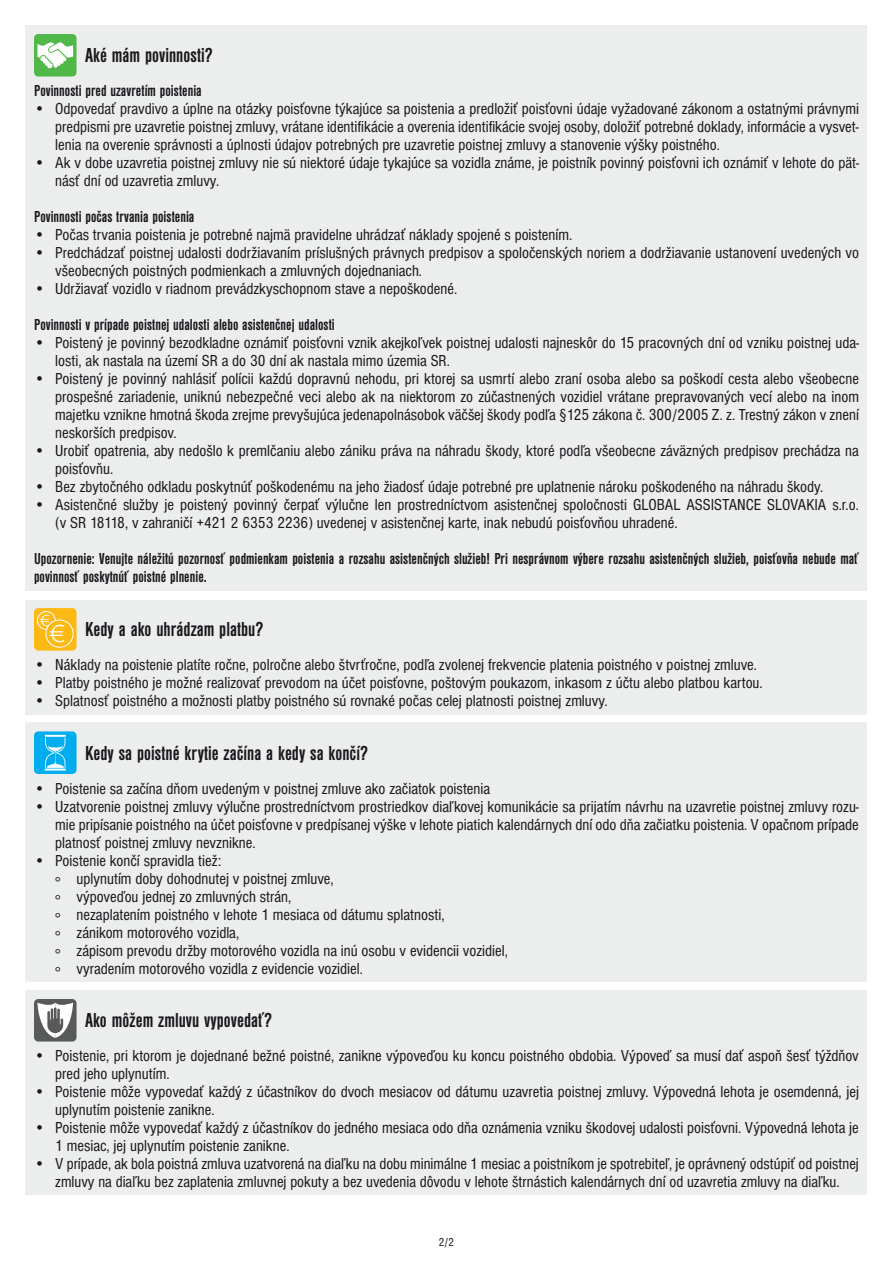
<style>
.page{position:relative;width:893px;height:1263px;background:#fff}
.page>*{position:absolute;margin:0;border:0;box-sizing:border-box;transform-origin:0 0}
.t1{font:300 33.9px "Myriad Pro";color:#fff}
.t2{font:300 22.2px "Myriad Pro";color:#fff}
.t3{font:700 condensed 21px "Nimbus Sans DOT";color:#1a171c}
.t4{font:condensed 16.5px/18px "Nimbus Sans DOT";color:#1a171c}
.t5{font:700 condensed 16.5px/18px "Nimbus Sans DOT";color:#1a171c}
.t6{font:condensed 12px "Nimbus Sans DOT";color:#1a171c}
</style>
<div class="page">
<div style="left:26px;top:26px;width:841px;height:565px;background:#eceded"></div>
<div style="left:26px;top:600px;width:841px;height:114px;background:#eceded"></div>
<div style="left:26px;top:723px;width:841px;height:259px;background:#eceded"></div>
<div style="left:26px;top:990px;width:841px;height:204px;background:#eceded"></div>
<div style="left:34px;top:34px;width:43px;height:43px;background:#50b848;border-radius:4px"></div>
<svg style="left:37px;top:42px;width:36px;height:26px"></svg>
<div style="left:34px;top:608px;width:43px;height:43px;background:#fdb913;border-radius:4px"></div>
<div style="left:37px;top:611px;width:19px;height:19px;border:1px solid #fff;border-radius:50%"></div>
<div style="left:46px;top:620px;width:27px;height:27px;background:#fdb913;border-radius:50%"></div>
<div style="left:46px;top:620px;width:27px;height:27px;border:1px solid #fff;border-radius:50%"></div>
<div style="left:34px;top:731px;width:43px;height:43px;background:#00aeef;border-radius:4px"></div>
<svg style="left:45px;top:735px;width:21px;height:35px"></svg>
<div style="left:34px;top:999px;width:43px;height:42px;background:#58595b;border-radius:4px"></div>
<svg style="left:37px;top:1002px;width:36px;height:36px"></svg>
<p class="t3" style="left:85px;top:44px;width:129px">Aké mám povinnosti?</p>
<p class="t5" style="left:34px;top:82px;width:169px">Povinnosti pred uzavretím poistenia</p>
<p class="t4" style="left:55px;top:100px;width:805px;text-align:justify;text-indent:-21px">• Odpovedať pravdivo a úplne na otázky poisťovne týkajúce sa poistenia a predložiť poisťovni údaje vyžadované zákonom a ostatnými právnymi predpismi pre uzavretie poistnej zmluvy, vrátane identifikácie a overenia identifikácie svojej osoby, doložiť potrebné doklady, informácie a vysvet&shy;lenia na overenie správnosti a úplnosti údajov potrebných pre uzavretie poistnej zmluvy a stanovenie výšky poistného.</p>
<p class="t4" style="left:55px;top:154px;width:805px;text-indent:-21px">• Ak v dobe uzavretia poistnej zmluvy nie sú niektoré údaje tykajúce sa vozidla známe, je poistník povinný poisťovni ich oznámiť v lehote do pät&shy;násť dní od uzavretia zmluvy.</p>
<p class="t5" style="left:34px;top:208px;width:162px">Povinnosti počas trvania poistenia</p>
<p class="t4" style="left:34px;top:226px;width:540px">• Počas trvania poistenia je potrebné najmä pravidelne uhrádzať náklady spojené s poistením.</p>
<p class="t4" style="left:55px;top:244px;width:805px;text-indent:-21px">• Predchádzať poistnej udalosti dodržiavaním príslušných právnych predpisov a spoločenských noriem a dodržiavanie ustanovení uvedených vo všeobecných poistných podmienkach a zmluvných dojednaniach.</p>
<p class="t4" style="left:34px;top:280px;width:425px">• Udržiavať vozidlo v riadnom prevádzkyschopnom stave a nepoškodené.</p>
<p class="t5" style="left:34px;top:316px;width:302px">Povinnosti v prípade poistnej udalosti alebo asistenčnej udalosti</p>
<p class="t4" style="left:55px;top:334px;width:805px;text-indent:-21px">• Poistený je povinný bezodkladne oznámiť poisťovni vznik akejkoľvek poistnej udalosti najneskôr do 15 pracovných dní od vzniku poistnej uda&shy;losti, ak nastala na území SR a do 30 dní ak nastala mimo územia SR.</p>
<p class="t4" style="left:55px;top:370px;width:805px;text-align:justify;text-indent:-21px">• Poistený je povinný nahlásiť polícii každú dopravnú nehodu, pri ktorej sa usmrtí alebo zraní osoba alebo sa poškodí cesta alebo všeobecne prospešné zariadenie, uniknú nebezpečné veci alebo ak na niektorom zo zúčastnených vozidiel vrátane prepravovaných vecí alebo na inom majetku vznikne hmotná škoda zrejme prevyšujúca jedenapolnásobok väčšej škody podľa §125 zákona č. 300/2005 Z. z. Trestný zákon v znení neskorších predpisov.</p>
<p class="t4" style="left:55px;top:442px;width:805px;text-indent:-21px">• Urobiť opatrenia, aby nedošlo k premlčaniu alebo zániku práva na náhradu škody, ktoré podľa všeobecne záväzných predpisov prechádza na poisťovňu.</p>
<p class="t4" style="left:34px;top:478px;width:791px">• Bez zbytočného odkladu poskytnúť poškodenému na jeho žiadosť údaje potrebné pre uplatnenie nároku poškodeného na náhradu škody.</p>
<p class="t4" style="left:55px;top:496px;width:805px;text-indent:-21px">• Asistenčné služby je poistený povinný čerpať výlučne len prostredníctvom asistenčnej spoločnosti GLOBAL ASSISTANCE SLOVAKIA s.r.o. (v SR 18118, v zahraničí +421 2 6353 2236) uvedenej v asistenčnej karte, inak nebudú poisťovňou uhradené.</p>
<p class="t5" style="left:34px;top:550px;width:826px">Upozornenie: Venujte náležitú pozornosť podmienkam poistenia a rozsahu asistenčných služieb! Pri nesprávnom výbere rozsahu asistenčných služieb, poisťovňa nebude mať povinnosť poskytnúť poistné plnenie.</p>
<h2 class="t2" style="left:39px;top:605px;width:13px">€</h2>
<h1 class="t1" style="left:49px;top:610px;width:19px">€</h1>
<p class="t3" style="left:85px;top:618px;width:180px">Kedy a ako uhrádzam platbu?</p>
<p class="t4" style="left:34px;top:656px;width:725px">• Náklady na poistenie platíte ročne, polročne alebo štvrťročne, podľa zvolenej frekvencie platenia poistného v poistnej zmluve.</p>
<p class="t4" style="left:34px;top:674px;width:730px">• Platby poistného je možné realizovať prevodom na účet poisťovne, poštovým poukazom, inkasom z účtu alebo platbou kartou.</p>
<p class="t4" style="left:34px;top:692px;width:575px">• Splatnosť poistného a možnosti platby poistného sú rovnaké počas celej platnosti poistnej zmluvy.</p>
<p class="t3" style="left:85px;top:741px;width:284px">Kedy sa poistné krytie začína a kedy sa končí?</p>
<p class="t4" style="left:34px;top:779px;width:458px">• Poistenie sa začína dňom uvedeným v poistnej zmluve ako začiatok poistenia</p>
<p class="t4" style="left:55px;top:797px;width:805px;text-align:justify;text-indent:-21px">• Uzatvorenie poistnej zmluvy výlučne prostredníctvom prostriedkov diaľkovej komunikácie sa prijatím návrhu na uzavretie poistnej zmluvy rozu&shy;mie pripísanie poistného na účet poisťovne v predpísanej výške v lehote piatich kalendárnych dní odo dňa začiatku poistenia. V opačnom prípade platnosť poistnej zmluvy nevznikne.</p>
<p class="t4" style="left:55px;top:851px;width:454px;text-indent:-21px">• Poistenie končí spravidla tiež:<br>° uplynutím doby dohodnutej v poistnej zmluve,<br>° výpoveďou jednej zo zmluvných strán,<br>° nezaplatením poistného v lehote 1 mesiaca od dátumu splatnosti,<br>° zánikom motorového vozidla,<br>° zápisom prevodu držby motorového vozidla na inú osobu v evidencii vozidiel, ° vyradením motorového vozidla z evidencie vozidiel.</p>
<p class="t3" style="left:85px;top:1009px;width:189px">Ako môžem zmluvu vypovedať?</p>
<p class="t4" style="left:55px;top:1047px;width:805px;text-indent:-21px">• Poistenie, pri ktorom je dojednané bežné poistné, zanikne výpoveďou ku koncu poistného obdobia. Výpoveď sa musí dať aspoň šesť týždňov pred jeho uplynutím.</p>
<p class="t4" style="left:55px;top:1083px;width:805px;text-indent:-21px">• Poistenie môže vypovedať každý z účastníkov do dvoch mesiacov od dátumu uzavretia poistnej zmluvy. Výpovedná lehota je osemdenná, jej uplynutím poistenie zanikne.</p>
<p class="t4" style="left:55px;top:1119px;width:805px;text-indent:-21px">• Poistenie môže vypovedať každý z účastníkov do jedného mesiaca odo dňa oznámenia vzniku škodovej udalosti poisťovni. Výpovedná lehota je<br>1 mesiac, jej uplynutím poistenie zanikne.</p>
<p class="t4" style="left:34px;top:1155px;width:826px;text-align:center">• V prípade, ak bola poistná zmluva uzatvorená na diaľku na dobu minimálne 1 mesiac a poistníkom je spotrebiteľ, je oprávnený odstúpiť od poistnej zmluvy na diaľku bez zaplatenia zmluvnej pokuty a bez uvedenia dôvodu v lehote štrnástich kalendárnych dní od uzavretia zmluvy na diaľku.</p>
<p class="t6" style="left:439px;top:1235px;width:17px">2/2</p>
</div>
